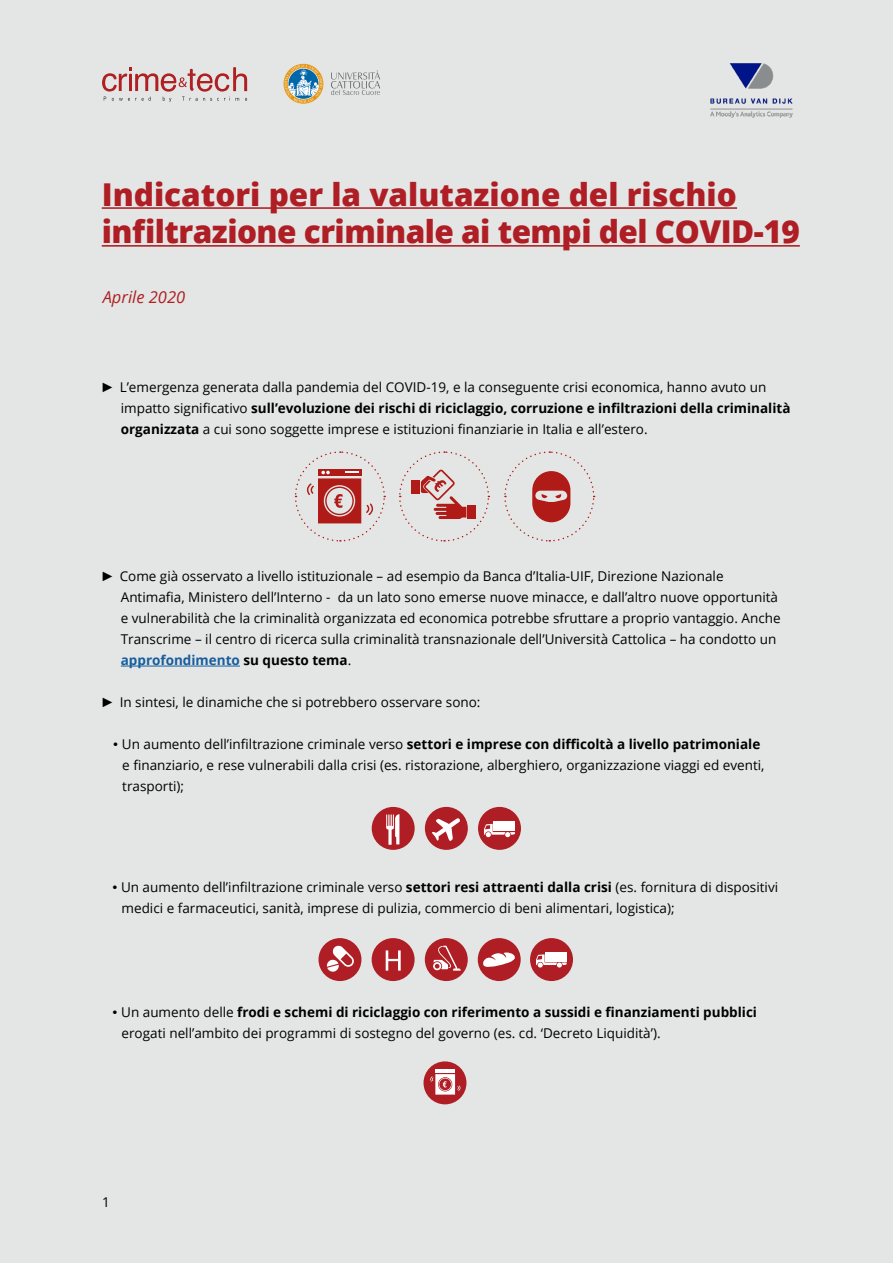
<style>
.page{position:relative;width:893px;height:1263px;background:#e3e6e4}
.page>*{position:absolute;margin:0;border:0;box-sizing:border-box;transform-origin:0 0}
.t1{font:800 31.5px/37.8px "Open Sans";letter-spacing:-.01em;color:#ae1e24}
.t2{font:italic 16.5px "Open Sans";color:#af2023}
.t3{font:13.5px/21px "Open Sans";color:#000001}
.s1{font-family:"Arial Narrow"}
.s2{font-weight:700}
.s3{font-weight:700;color:#175d9e}
.s4{font-family:"Arial Nova"}
</style>
<div class="page">
<hr style="left:102px;top:207px;width:635px;height:2px;background:#ae1e24">
<hr style="left:102px;top:245px;width:698px;height:2px;background:#ae1e24">
<hr style="left:121px;top:666px;width:119px;height:1px;background:#175d9e">
<svg style="left:102px;top:67px;width:145px;height:35px"></svg>
<svg style="left:283px;top:64px;width:40px;height:40px"></svg>
<svg style="left:331px;top:70px;width:49px;height:25px"></svg>
<img style="left:710px;top:63px;width:83px;height:55px">
<svg style="left:295px;top:451px;width:91px;height:91px"></svg>
<svg style="left:399px;top:451px;width:91px;height:91px"></svg>
<svg style="left:504px;top:451px;width:91px;height:91px"></svg>
<div style="left:372px;top:807px;width:43px;height:43px;background:#ae1e24;border-radius:50%"></div>
<div style="left:318px;top:938px;width:43px;height:43px;background:#ae1e24;border-radius:50%"></div>
<div style="left:423px;top:1061px;width:43px;height:43px;background:#ae1e24;border-radius:50%"></div>
<div style="left:425px;top:807px;width:43px;height:43px;background:#ae1e24;border-radius:50%"></div>
<div style="left:372px;top:938px;width:43px;height:43px;background:#ae1e24;border-radius:50%"></div>
<div style="left:478px;top:807px;width:43px;height:43px;background:#ae1e24;border-radius:50%"></div>
<div style="left:425px;top:938px;width:43px;height:43px;background:#ae1e24;border-radius:50%"></div>
<div style="left:478px;top:938px;width:43px;height:43px;background:#ae1e24;border-radius:50%"></div>
<div style="left:530px;top:938px;width:43px;height:43px;background:#ae1e24;border-radius:50%"></div>
<svg style="left:386px;top:814px;width:13px;height:31px"></svg>
<svg style="left:432px;top:818px;width:28px;height:23px"></svg>
<div style="left:494px;top:821px;width:21px;height:10px;background:#fff"></div>
<svg style="left:484px;top:824px;width:31px;height:13px"></svg>
<svg style="left:326px;top:945px;width:28px;height:27px"></svg>
<svg style="left:386px;top:950px;width:15px;height:21px"></svg>
<svg style="left:433px;top:946px;width:28px;height:25px"></svg>
<div style="left:545px;top:952px;width:22px;height:9px;background:#fff"></div>
<svg style="left:536px;top:954px;width:31px;height:13px"></svg>
<svg style="left:483px;top:952px;width:32px;height:15px"></svg>
<svg style="left:430px;top:1070px;width:30px;height:24px"></svg>
<p class="t1" style="left:102px;top:174px;width:700px">Indicatori per la valutazione del rischio infiltrazione criminale ai tempi del COVID-19</p>
<p class="t2" style="left:103px;top:286px;width:84px">Aprile 2020</p>
<p class="t3" style="left:121px;top:376px;width:671px;text-indent:-18px"><span class="s1">►</span> L’emergenza generata dalla pandemia del COVID-19, e la conseguente crisi economica, hanno avuto un impatto significativo <span class="s2">sull’evoluzione dei rischi di riciclaggio, corruzione e infiltrazioni della criminalità organizzata</span> a cui sono soggette imprese e istituzioni finanziarie in Italia e all’estero.</p>
<p class="t3" style="left:121px;top:565px;width:661px;text-indent:-18px"><span class="s1">►</span> Come già osservato a livello istituzionale – ad esempio da Banca d’Italia-UIF, Direzione Nazionale Antimafia, Ministero dell’Interno - da un lato sono emerse nuove minacce, e dall’altro nuove opportunità e vulnerabilità che la criminalità organizzata ed economica potrebbe sfruttare a proprio vantaggio. Anche Transcrime – il centro di ricerca sulla criminalità transnazionale dell’Università Cattolica – ha condotto un <span class="s3">approfondimento</span> <span class="s2">su questo tema</span>.</p>
<p class="t3" style="left:103px;top:691px;width:379px"><span class="s1">►</span> In sintesi, le dinamiche che si potrebbero osservare sono:</p>
<p class="t3" style="left:122px;top:733px;width:644px;text-indent:-9px"><span class="s4">•</span> Un aumento dell’infiltrazione criminale verso <span class="s2">settori e imprese con difficoltà a livello patrimoniale </span>e finanziario, e rese vulnerabili dalla crisi (es. ristorazione, alberghiero, organizzazione viaggi ed eventi, trasporti);</p>
<p class="t3" style="left:122px;top:876px;width:658px;text-indent:-9px"><span class="s4">•</span> Un aumento dell’infiltrazione criminale verso <span class="s2">settori resi attraenti dalla crisi</span> (es. fornitura di dispositivi medici e farmaceutici, sanità, imprese di pulizia, commercio di beni alimentari, logistica);</p>
<p class="t3" style="left:122px;top:1001px;width:637px;text-indent:-9px"><span class="s4">•</span> Un aumento delle <span class="s2">frodi e schemi di riciclaggio con riferimento a sussidi e finanziamenti pubblici </span>erogati nell’ambito dei programmi di sostegno del governo (es. cd. ‘Decreto Liquidità’).</p>
<p class="t3" style="left:102px;top:1192px;width:9px">1</p>
</div>
